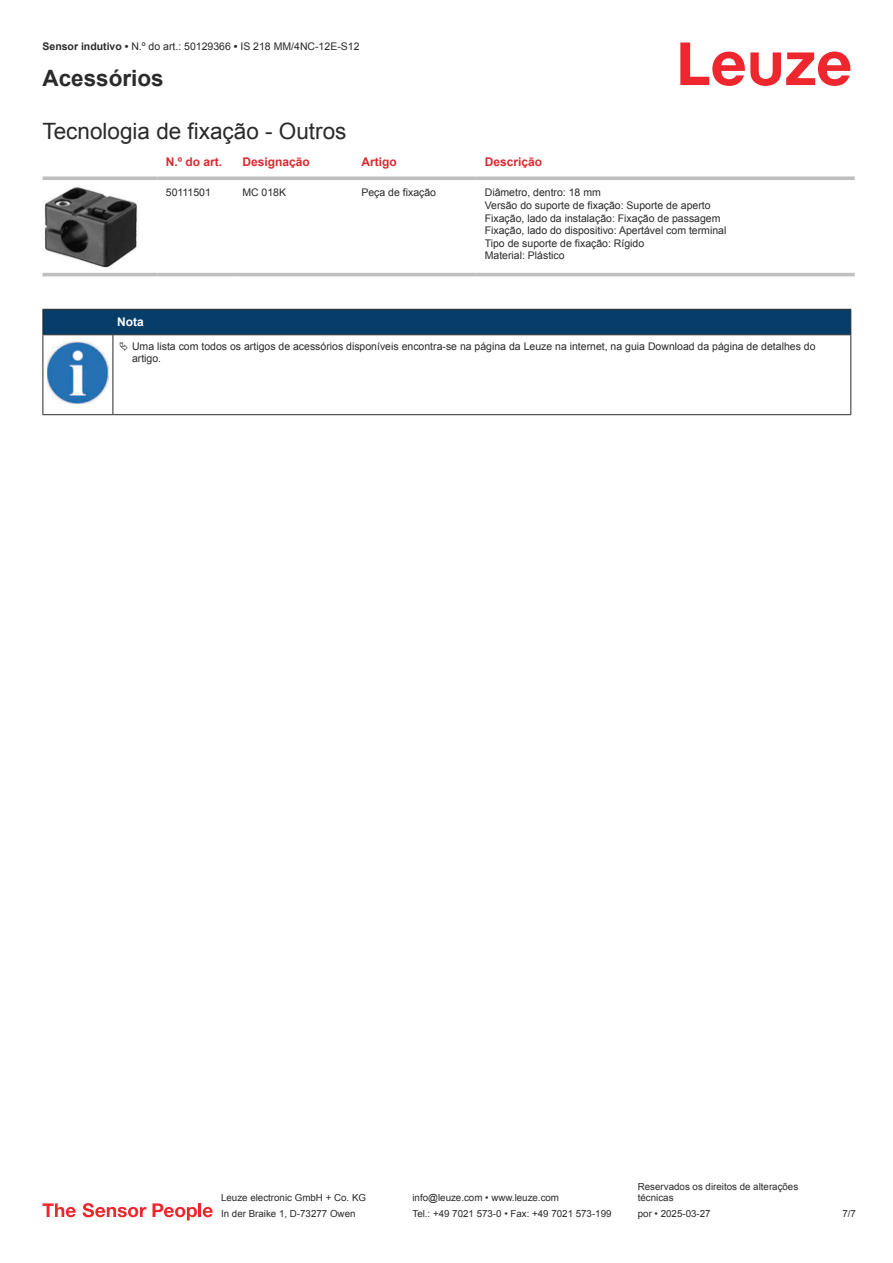
<style>
.page{position:relative;width:893px;height:1263px;background:#fff}
.page>*{position:absolute;margin:0;border:0;box-sizing:border-box;transform-origin:0 0}
.t1{font:22.5px "Arial";color:#2b292a}
.t2{font:700 22.5px "Arial";color:#2b292a}
.t3{font:700 12px "Arial";color:#db2a30}
.t4{font:700 12px "Arial";color:#fff}
.t5{font:10.5px/12.6px "Arial";color:#2b292a}
.t6{font:9.75px/11.7px "Arial";color:#2b292a}
.s1{font-weight:700}
</style>
<div class="page">
<svg style="left:680px;top:43px;width:170px;height:43px"></svg>
<svg style="left:43px;top:272px;width:812px;height:5px;fill:#efeff0"></svg>
<svg style="left:43px;top:176px;width:114px;height:4px"></svg>
<svg style="left:157px;top:176px;width:77px;height:4px"></svg>
<svg style="left:234px;top:176px;width:119px;height:4px"></svg>
<svg style="left:353px;top:176px;width:123px;height:4px"></svg>
<svg style="left:476px;top:176px;width:379px;height:4px;background:#c4c6c8"></svg>
<hr style="left:43px;top:273px;width:114px;height:3px;background:#bdbfc1">
<hr style="left:157px;top:273px;width:77px;height:3px;background:#bdbfc1">
<hr style="left:234px;top:273px;width:119px;height:3px;background:#bdbfc1">
<hr style="left:353px;top:273px;width:123px;height:3px;background:#bdbfc1">
<hr style="left:476px;top:273px;width:379px;height:3px;background:#bdbfc1">
<img style="left:44px;top:187px;width:93px;height:81px">
<svg style="left:44px;top:335px;width:806px;height:79px"></svg>
<div style="left:43px;top:309px;width:808px;height:26px;background:#063d69"></div>
<hr style="left:113px;top:334px;width:738px;height:1px;background:#2b292a">
<hr style="left:43px;top:335px;width:1px;height:75px;background:#2b292a">
<hr style="left:113px;top:335px;width:1px;height:75px;background:#2b292a">
<hr style="left:850px;top:335px;width:1px;height:75px;background:#2b292a">
<hr style="left:43px;top:414px;width:70px;height:1px;background:#2b292a">
<hr style="left:113px;top:414px;width:738px;height:1px;background:#2b292a">
<img style="left:47px;top:341px;width:61px;height:63px">
<div style="left:115px;top:336px;width:734px;height:32px;background:#fff"></div>
<svg style="left:43px;top:1203px;width:33px;height:14px"></svg>
<svg style="left:83px;top:1203px;width:63px;height:14px"></svg>
<svg style="left:153px;top:1203px;width:44px;height:17px"></svg>
<hr style="left:198px;top:1203px;width:3px;height:14px;background:#ed272d">
<svg style="left:203px;top:1207px;width:10px;height:10px"></svg>
<p class="t5" style="left:43px;top:41px;width:318px"><span class="s1">Sensor indutivo •</span> N.º do art.: 50129366 <span class="s1">•</span> IS 218 MM/4NC-12E-S12</p>
<h1 class="t2" style="left:43px;top:69px;width:123px">Acessórios</h1>
<h1 class="t1" style="left:43px;top:123px;width:305px">Tecnologia de fixação - Outros</h1>
<p class="t3" style="left:166px;top:157px;width:58px">N.º do art.</p>
<p class="t3" style="left:242px;top:157px;width:69px">Designação</p>
<p class="t3" style="left:361px;top:157px;width:37px">Artigo</p>
<p class="t3" style="left:485px;top:157px;width:59px">Descrição</p>
<p class="t5" style="left:166px;top:187px;width:47px">50111501</p>
<p class="t5" style="left:242px;top:187px;width:45px">MC 018K</p>
<p class="t5" style="left:361px;top:187px;width:76px">Peça de fixação</p>
<p class="t5" style="left:485px;top:187px;width:243px">Diâmetro, dentro: 18 mm<br>Versão do suporte de fixação: Suporte de aperto Fixação, lado da instalação: Fixação de passagem Fixação, lado do dispositivo: Apertável com terminal Tipo de suporte de fixação: Rígido<br>Material: Plástico</p>
<p class="t4" style="left:117px;top:317px;width:28px">Nota</p>
<p class="t5" style="left:132px;top:340px;width:685px">Uma lista com todos os artigos de acessórios disponíveis encontra-se na página da Leuze na internet, na guia Download da página de detalhes do artigo.</p>
<p class="t6" style="left:221px;top:1193px;width:146px">Leuze electronic GmbH + Co. KG</p>
<p class="t6" style="left:412px;top:1193px;width:148px">info@leuze.com • www.leuze.com</p>
<p class="t6" style="left:638px;top:1181px;width:162px">Reservados os direitos de alterações técnicas</p>
<p class="t6" style="left:221px;top:1208px;width:136px">In der Braike 1, D-73277 Owen</p>
<p class="t6" style="left:412px;top:1208px;width:201px">Tel.: +49 7021 573-0 • Fax: +49 7021 573-199</p>
<p class="t6" style="left:638px;top:1208px;width:74px">por • 2025-03-27</p>
<p class="t6" style="left:842px;top:1209px;width:15px">7 /7</p>
</div>
